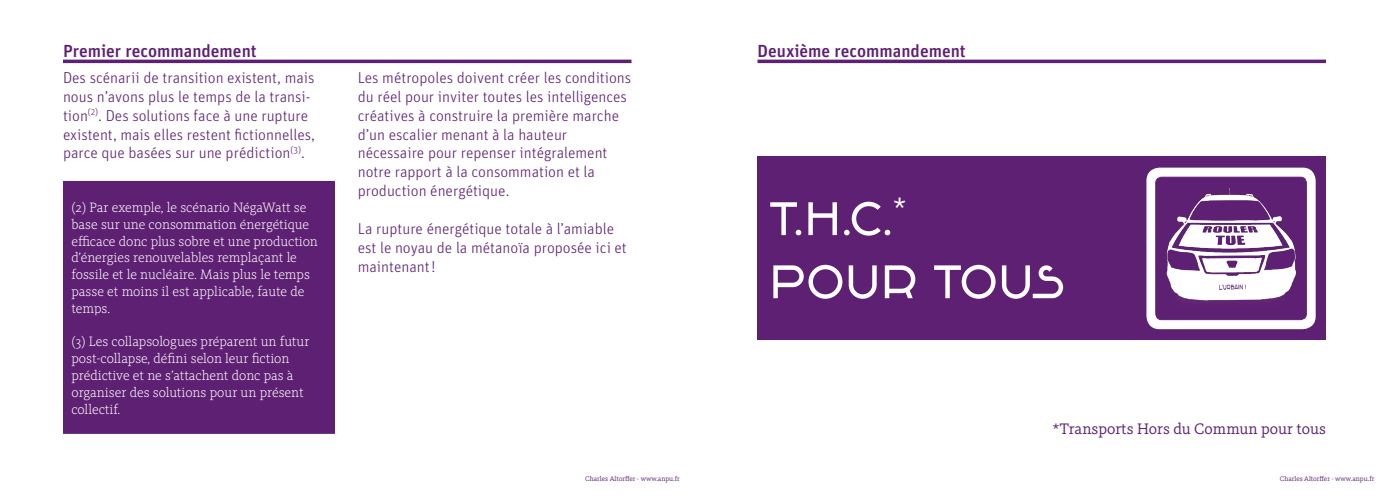
<style>
.page{position:relative;width:1389px;height:497px;background:#fff}
.page>*{position:absolute;margin:0;border:0;box-sizing:border-box;transform-origin:0 0}
.t1{font:52.5px "Excursion Poste Bis";color:#fff}
.t2{font:500 17.5px "Unit Pro";color:#5e2072}
.t3{font:300 15.75px/18.9px "Unit Pro";color:#5e2072}
.t4{font:15.75px "Kievit Slab OT";color:#5e2072}
.t5{font:300 14px/16.8px "Kievit Slab OT";color:#fff}
.t6{font:7px "Kievit Slab OT";color:#5e2072}
</style>
<div class="page">
<div style="left:63px;top:181px;width:272px;height:132px;background:#5e2072"></div>
<div style="left:63px;top:313px;width:272px;height:121px;background:#5e2072"></div>
<hr style="left:63px;top:60px;width:568px;height:3px;background:#5e2072">
<div style="left:757px;top:157px;width:569px;height:182px;background:#5e2072"></div>
<div style="left:1146px;top:167px;width:170px;height:162px;background:#fff;border-radius:14px"></div>
<div style="left:1145px;top:166px;width:172px;height:164px;border:1px solid #5e2072;border-radius:14px"></div>
<div style="left:1156px;top:177px;width:150px;height:142px;background:#5e2072;border-radius:6px"></div>
<div style="left:1156px;top:177px;width:151px;height:142px;border:1px solid #5e2072;border-radius:6px"></div>
<img style="left:1156px;top:180px;width:150px;height:133px">
<hr style="left:757px;top:60px;width:569px;height:3px;background:#5e2072">
<p class="t2" style="left:63px;top:39px;width:195px">Premier recommandement</p>
<p class="t3" style="left:63px;top:68px;width:253px">Des scénarii de transition existent, mais nous n’avons plus le temps de la transi&shy;tion<sup>(2)</sup>. Des solutions face à une rupture</p>
<p class="t3" style="left:63px;top:124px;width:254px">existent, mais elles restent fictionnelles, parce que basées sur une prédiction<sup>(3)</sup>.</p>
<p class="t5" style="left:71px;top:199px;width:248px">(2) Par exemple, le scénario NégaWatt se base sur une consommation énergétique efficace donc plus sobre et une production d’énergies renouvelables remplaçant le</p>
<p class="t5" style="left:71px;top:266px;width:240px">fossile et le nucléaire. Mais plus le temps passe et moins il est applicable, faute de temps.</p>
<p class="t5" style="left:71px;top:333px;width:239px">(3) Les collapsologues préparent un futur post-collapse, défini selon leur fiction prédictive et ne s’attachent donc pas à organiser des solutions pour un présent collectif.</p>
<p class="t3" style="left:358px;top:68px;width:275px">Les métropoles doivent créer les conditions du réel pour inviter toutes les intelligences créatives à construire la première marche d’un escalier menant à la hauteur</p>
<p class="t3" style="left:358px;top:143px;width:251px">nécessaire pour repenser intégralement notre rapport à la consommation et la production énergétique.</p>
<p class="t3" style="left:358px;top:219px;width:271px">La rupture énergétique totale à l’amiable est le noyau de la métanoïa proposée ici et maintenant!</p>
<p class="t2" style="left:757px;top:39px;width:210px">Deuxième recommandement</p>
<p class="t1" style="left:769px;top:184px;width:139px">T.H.C.<sup>*</sup></p>
<p class="t1" style="left:769px;top:247px;width:298px">POUR TOUS</p>
<p class="t4" style="left:1052px;top:419px;width:275px">*Transports Hors du Commun pour tous</p>
<p class="t6" style="left:585px;top:474px;width:96px">Charles Altorffer - www.anpu.fr</p>
<p class="t6" style="left:1280px;top:474px;width:96px">Charles Altorffer - www.anpu.fr</p>
</div>
